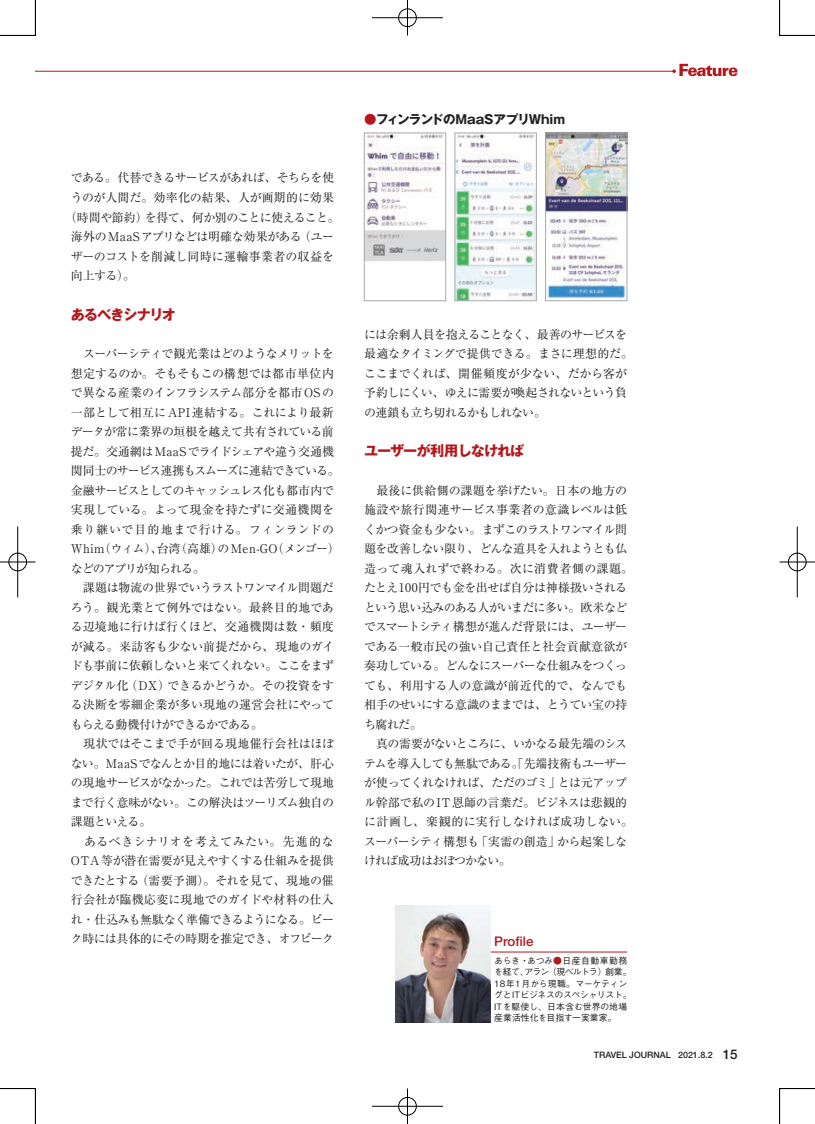
<style>
.page{position:relative;width:815px;height:1124px;background:#fff}
.page>*{position:absolute;margin:0;border:0;box-sizing:border-box;transform-origin:0 0}
.t1{font:700 14.12px "Gothic MB101 Pro";letter-spacing:-.075em;color:#b4181d}
.t2{font:500 13.25px "Helvetica Neue LT Std";color:#b4181d}
.t3{font:700 12.38px "Gothic MB101 Pro";color:#231f20}
.t4{font:12px/19.5px "Ryumin Pro";letter-spacing:-.035em;color:#231f20}
.t5{font:12px "Ryumin Pro";letter-spacing:-.065em;color:#231f20}
.t6{font:12px "Ryumin Pro";letter-spacing:-.015em;color:#231f20}
.t7{font:12px "Ryumin Pro";color:#231f20}
.t8{font:500 8.88px/11.5px "Gothic BBB Pro";letter-spacing:-.02em;color:#231f20}
.t9{font:500 8.88px "Helvetica Neue LT Std";color:#231f20}
.s1{color:#b4181d}
.s2{font-size:13.25px}
</style>
<div class="page">
<img style="left:366px;top:135px;width:78px;height:127px">
<div style="left:364px;top:133px;width:82px;height:168px;border:1px solid #a8a9ad"></div>
<img style="left:457px;top:135px;width:78px;height:164px">
<div style="left:455px;top:133px;width:82px;height:168px;border:1px solid #a8a9ad"></div>
<img style="left:547px;top:135px;width:78px;height:164px">
<div style="left:545px;top:133px;width:82px;height:168px;border:1px solid #a8a9ad"></div>
<hr style="left:488px;top:951px;width:139px;height:1px;background:#b4181d">
<img style="left:395px;top:905px;width:96px;height:117px">
<hr style="left:35px;top:71px;width:639px;height:1px;background:#b4181d">
<svg style="left:672px;top:64px;width:65px;height:12px"></svg>
<hr style="left:0;top:35px;width:35px;height:1px;background:#000">
<hr style="left:780px;top:35px;width:35px;height:1px;background:#000">
<hr style="left:0;top:1088px;width:35px;height:1px;background:#000">
<hr style="left:780px;top:1088px;width:35px;height:1px;background:#000">
<hr style="left:35px;top:0;width:1px;height:35px;background:#000">
<hr style="left:35px;top:1088px;width:1px;height:35px;background:#000">
<hr style="left:779px;top:0;width:1px;height:35px;background:#000">
<hr style="left:779px;top:1088px;width:1px;height:35px;background:#000">
<div style="left:398px;top:8px;width:19px;height:19px;border:2px solid #fff;border-radius:50%"></div>
<hr style="left:372px;top:17px;width:71px;height:2px;background:#fff">
<div style="left:398px;top:9px;width:19px;height:18px;border:1px solid #000;border-radius:50%"></div>
<hr style="left:372px;top:18px;width:71px;height:1px;background:#000">
<hr style="left:407px;top:0;width:1px;height:35px;background:#000">
<div style="left:398px;top:1096px;width:19px;height:19px;border:2px solid #fff;border-radius:50%"></div>
<div style="left:398px;top:1096px;width:19px;height:19px;border:1px solid #000;border-radius:50%"></div>
<hr style="left:372px;top:1105px;width:71px;height:1px;background:#000">
<hr style="left:407px;top:1088px;width:1px;height:35px;background:#000">
<div style="left:8px;top:552px;width:19px;height:19px;border:2px solid #fff;border-radius:50%"></div>
<hr style="left:17px;top:526px;width:2px;height:71px;background:#fff">
<div style="left:9px;top:553px;width:18px;height:18px;border:1px solid #000;border-radius:50%"></div>
<hr style="left:0;top:561px;width:35px;height:1px;background:#000">
<hr style="left:18px;top:526px;width:1px;height:71px;background:#000">
<div style="left:787px;top:552px;width:20px;height:19px;border:2px solid #fff;border-radius:50%"></div>
<hr style="left:796px;top:526px;width:2px;height:71px;background:#fff">
<div style="left:788px;top:553px;width:18px;height:18px;border:1px solid #000;border-radius:50%"></div>
<hr style="left:780px;top:561px;width:35px;height:1px;background:#000">
<hr style="left:797px;top:526px;width:1px;height:71px;background:#000">
<p class="t5" style="left:71px;top:168px;width:265px">である。代替できるサービスがあれば、そちらを使</p>
<p class="t6" style="left:71px;top:188px;width:265px">うのが人間だ。効率化の結果、人が画期的に効果</p>
<p class="t4" style="left:65px;top:206px;width:277px">（時間や節約）を得て、何か別のことに使えること。</p>
<p class="t4" style="left:71px;top:226px;width:265px">海外のMaaSアプリなどは明確な効果がある（ユー</p>
<p class="t7" style="left:71px;top:246px;width:265px">ザーのコストを削減し同時に運輸事業者の収益を</p>
<p class="t4" style="left:71px;top:265px;width:66px">向上する）。</p>
<p class="t1" style="left:71px;top:303px;width:107px">あるべきシナリオ</p>
<p class="t4" style="left:71px;top:343px;width:271px">　スーパーシティで観光業はどのようなメリットを想定するのか。そもそもこの構想では都市単位内で異なる産業のインフラシステム部分を都市 OSの一部として相互にAPI連結する。これにより最新データが常に業界の垣根を越えて共有されている前提だ。交通網は MaaS でライドシェアや違う交通機関同士のサービス連携もスムーズに連結できている。金融サービスとしてのキャッシュレス化も都市内で実現している。よって現金を持たずに交通機関を乗り継いで目的地まで行ける。フィンランドの<br>Whim（ウィム）、台湾（高雄）のMen-GO（メンゴー）などのアプリが知られる。<br>　課題は物流の世界でいうラストワンマイル問題だろう。観光業とて例外ではない。最終目的地である辺境地に行けば行くほど、交通機関は数・頻度が減る。来訪客も少ない前提だから、現地のガイドも事前に依頼しないと来てくれない。ここをまずデジタル化（DX）できるかどうか。その投資をする決断を零細企業が多い現地の運営会社にやってもらえる動機付けができるかである。<br>　現状ではそこまで手が回る現地催行会社はほぼない。MaaS でなんとか目的地には着いたが、肝心の現地サービスがなかった。これでは苦労して現地まで行く意味がない。この解決はツーリズム独自の課題といえる。<br>　あるべきシナリオを考えてみたい。先進的な<br>OTA等が潜在需要が見えやすくする仕組みを提供できたとする（需要予測）。それを見て、現地の催行会社が臨機応変に現地でのガイドや材料の仕入れ・仕込みも無駄なく準備できるようになる。ピーク時には具体的にその時期を推定でき、オフピーク</p>
<p class="t3" style="left:364px;top:109px;width:203px"><span class="s1">●</span>フィンランドのMaaSアプリWhim</p>
<p class="t4" style="left:364px;top:323px;width:271px">には余剰人員を抱えることなく、最善のサービスを最適なタイミングで提供できる。まさに理想的だ。ここまでくれば、開催頻度が少ない、だから客が予約しにくい、ゆえに需要が喚起されないという負の連鎖も立ち切れるかもしれない。</p>
<p class="t1" style="left:364px;top:439px;width:162px">ユーザーが利用しなければ</p>
<p class="t4" style="left:364px;top:479px;width:271px">　最後に供給側の課題を挙げたい。日本の地方の施設や旅行関連サービス事業者の意識レベルは低くかつ資金も少ない。まずこのラストワンマイル問題を改善しない限り、どんな道具を入れようとも仏造って魂入れずで終わる。次に消費者側の課題。たとえ100円でも金を出せば自分は神様扱いされるという思い込みのある人がいまだに多い。欧米などでスマートシティ構想が進んだ背景には、ユーザーである一般市民の強い自己責任と社会貢献意欲が奏功している。どんなにスーパーな仕組みをつくっても、利用する人の意識が前近代的で、なんでも相手のせいにする意識のままでは、とうてい宝の持ち腐れだ。<br>　真の需要がないところに、いかなる最先端のシステムを導入しても無駄である。「先端技術もユーザーが使ってくれなければ、ただのゴミ」とは元アップル幹部で私の IT恩師の言葉だ。ビジネスは悲観的に計画し、楽観的に実行しなければ成功しない。スーパーシティ構想も「実需の創造」から起案しなければ成功はおぼつかない。</p>
<p class="t2" style="left:494px;top:933px;width:41px">Profile</p>
<p class="t8" style="left:494px;top:953px;width:139px">あらき・あつみ<span class="s1">●</span>日産自動車勤務を経て、アラン（現ベルトラ）創業。<br>18年1月から現職。マーケティングとITビジネスのスペシャリスト。<br>ITを駆使し、日本含む世界の地場産業活性化を目指す一実業家。</p>
<p class="t9" style="left:594px;top:1048px;width:145px">TRAVEL JOURNAL 2021.8.2 <span class="s2">15</span></p>
</div>
